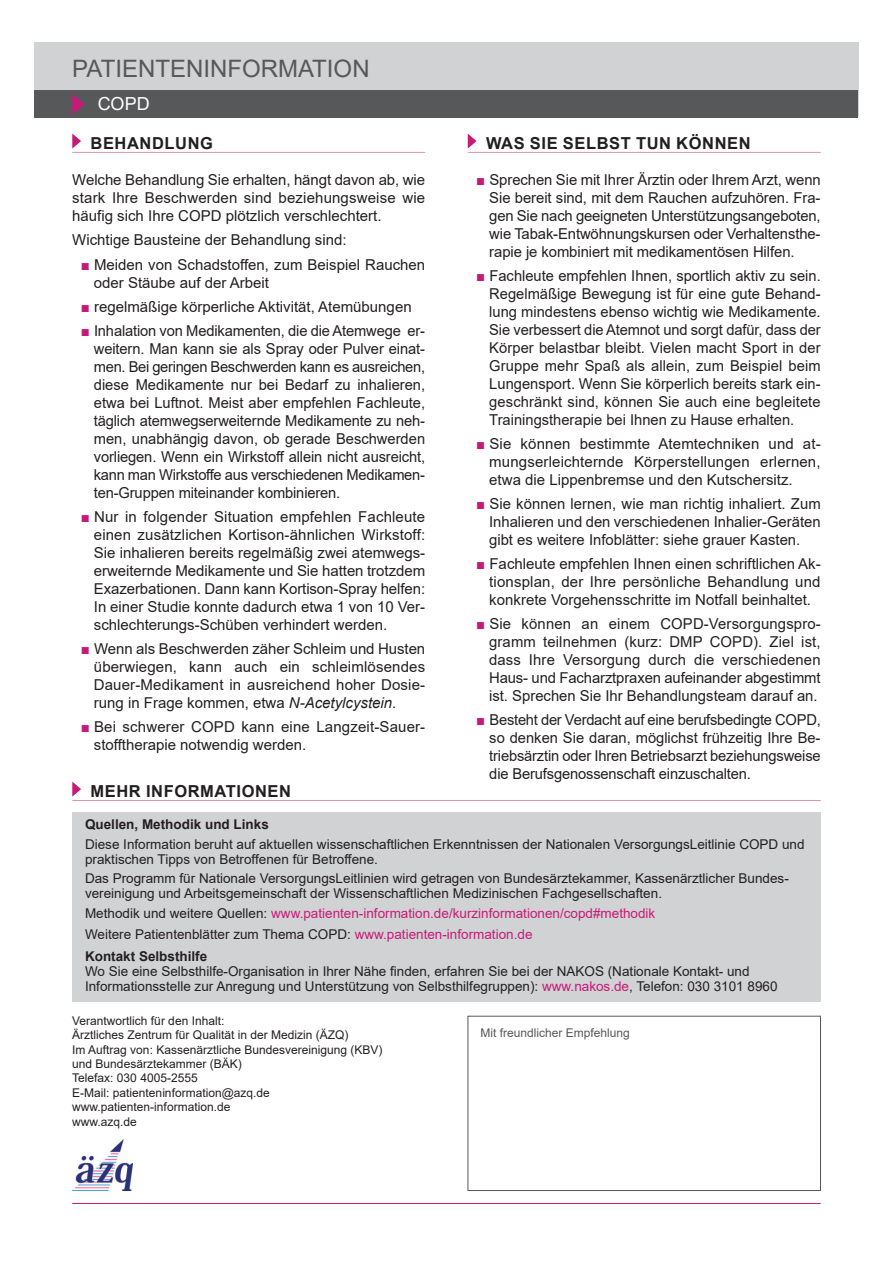
<style>
.page{position:relative;width:893px;height:1263px;background:#fff}
.page>*{position:absolute;margin:0;border:0;box-sizing:border-box;transform-origin:0 0}
.t1{font:24px "Arial";color:#57585a}
.t2{font:18px "Arial";color:#fff}
.t3{font:700 16.5px "Arial";letter-spacing:.035em;color:#231f20}
.t4{font:15px/18px "Arial";color:#231f20;text-align:justify}
.t5{font:13.5px/15px "Arial";color:#231f20}
.t6{font:13.5px/21px "Arial";color:#c71a78}
.t7{font:700 13.5px "Arial";color:#231f20}
.t8{font:12px/14.4px "Arial";color:#231f20}
.t9{font:12px "Arial";color:#57585a}
.s1{color:#c71a78}
.s2{font-style:italic}
.s3{color:#231f20}
</style>
<div class="page">
<div style="left:72px;top:812px;width:749px;height:190px;background:#d1d2d4"></div>
<hr style="left:72px;top:1203px;width:749px;height:1px;background:#c71a78">
<div style="left:34px;top:43px;width:825px;height:74px;background:#d1d2d4"></div>
<div style="left:34px;top:90px;width:824px;height:28px;background:#57585a"></div>
<hr style="left:72px;top:152px;width:353px;height:1px;background:#dd93b0">
<svg style="left:72px;top:134px;width:9px;height:15px"></svg>
<hr style="left:468px;top:152px;width:353px;height:1px;background:#dd93b0">
<svg style="left:468px;top:134px;width:9px;height:15px"></svg>
<hr style="left:72px;top:800px;width:749px;height:1px;background:#dd93b0">
<svg style="left:72px;top:782px;width:9px;height:15px"></svg>
<div style="left:468px;top:1016px;width:353px;height:175px;border:1px solid #57585a"></div>
<svg style="left:72px;top:94px;width:13px;height:20px"></svg>
<img style="left:73px;top:1139px;width:59px;height:51px">
<h1 class="t1" style="left:72px;top:55px;width:299px">PATIENTENINFORMATION</h1>
<p class="t2" style="left:98px;top:93px;width:54px">COPD</p>
<p class="t3" style="left:91px;top:134px;width:124px">BEHANDLUNG</p>
<p class="t4" style="left:72px;top:170px;width:354px">Welche Behandlung Sie erhalten, hängt davon ab, wie stark Ihre Beschwerden sind beziehungsweise wie häufig sich Ihre COPD plötzlich verschlechtert.</p>
<p class="t4" style="left:72px;top:230px;width:276px">Wichtige Bausteine der Behandlung sind:</p>
<p class="t4" style="left:94px;top:256px;width:333px;text-indent:-13px"><span class="s1">■</span> Meiden von Schadstoffen, zum Beispiel Rauchen oder Stäube auf der Arbeit</p>
<p class="t4" style="left:81px;top:298px;width:332px"><span class="s1">■</span> regelmäßige körperliche Aktivität, Atemübungen</p>
<p class="t4" style="left:94px;top:322px;width:333px;text-indent:-13px"><span class="s1">■</span> Inhalation von Medikamenten, die die Atemwege er&shy;weitern. Man kann sie als Spray oder Pulver einat&shy;men. Bei geringen Beschwerden kann es ausreichen, diese Medikamente nur bei Bedarf zu inhalieren, etwa bei Luftnot. Meist aber empfehlen Fachleute, täglich atemwegserweiternde Medikamente zu neh&shy;men, unabhängig davon, ob gerade Beschwerden vorliegen. Wenn ein Wirkstoff allein nicht ausreicht, kann man Wirkstoffe aus verschiedenen Medikamen&shy;ten-Gruppen miteinander kombinieren.</p>
<p class="t4" style="left:94px;top:508px;width:333px;text-indent:-13px"><span class="s1">■</span> Nur in folgender Situation empfehlen Fachleute einen zusätzlichen Kortison-ähnlichen Wirkstoff:<br>Sie inhalieren bereits regelmäßig zwei atemwegs&shy;erweiternde Medikamente und Sie hatten trotzdem Exazerbationen. Dann kann Kortison-Spray helfen:<br>In einer Studie konnte dadurch etwa 1 von 10 Ver&shy;schlechterungs-Schüben verhindert werden.</p>
<p class="t4" style="left:94px;top:640px;width:333px;text-indent:-13px"><span class="s1">■</span> Wenn als Beschwerden zäher Schleim und Husten überwiegen, kann auch ein schleimlösendes Dauer-Medikament in ausreichend hoher Dosie&shy;rung in Frage kommen, etwa <span class="s2">N-Acetylcystein</span>.</p>
<p class="t4" style="left:94px;top:718px;width:333px;text-indent:-13px"><span class="s1">■</span> Bei schwerer COPD kann eine Langzeit-Sauer&shy;stofftherapie notwendig werden.</p>
<p class="t3" style="left:486px;top:134px;width:266px">WAS SIE SELBST TUN KÖNNEN</p>
<p class="t4" style="left:489px;top:171px;width:333px;text-indent:-13px"><span class="s1">■</span> Sprechen Sie mit Ihrer Ärztin oder Ihrem Arzt, wenn Sie bereit sind, mit dem Rauchen aufzuhören. Fra&shy;gen Sie nach geeigneten Unterstützungsangeboten, wie Tabak-Entwöhnungskursen oder Verhaltensthe&shy;rapie je kombiniert mit medikamentösen Hilfen.</p>
<p class="t4" style="left:489px;top:267px;width:333px;text-indent:-13px"><span class="s1">■</span> Fachleute empfehlen Ihnen, sportlich aktiv zu sein.<br>Regelmäßige Bewegung ist für eine gute Behand&shy;lung mindestens ebenso wichtig wie Medikamente.<br>Sie verbessert die Atemnot und sorgt dafür, dass der Körper belastbar bleibt. Vielen macht Sport in der Gruppe mehr Spaß als allein, zum Beispiel beim Lungensport. Wenn Sie körperlich bereits stark ein&shy;geschränkt sind, können Sie auch eine begleitete Trainingstherapie bei Ihnen zu Hause erhalten.</p>
<p class="t4" style="left:489px;top:435px;width:333px;text-indent:-13px"><span class="s1">■</span> Sie können bestimmte Atemtechniken und at&shy;mungserleichternde Körperstellungen erlernen, etwa die Lippenbremse und den Kutschersitz.</p>
<p class="t4" style="left:489px;top:495px;width:333px;text-indent:-13px"><span class="s1">■</span> Sie können lernen, wie man richtig inhaliert. Zum Inhalieren und den verschiedenen Inhalier-Geräten gibt es weitere Infoblätter: siehe grauer Kasten.</p>
<p class="t4" style="left:489px;top:555px;width:333px;text-indent:-13px"><span class="s1">■</span> Fachleute empfehlen Ihnen einen schriftlichen Ak&shy;tionsplan, der Ihre persönliche Behandlung und konkrete Vorgehensschritte im Notfall beinhaltet.</p>
<p class="t4" style="left:489px;top:615px;width:333px;text-indent:-13px"><span class="s1">■</span> Sie können an einem COPD-Versorgungspro&shy;gramm teilnehmen (kurz: DMP COPD). Ziel ist, dass Ihre Versorgung durch die verschiedenen Haus- und Facharztpraxen aufeinander abgestimmt ist. Sprechen Sie Ihr Behandlungsteam darauf an.</p>
<p class="t4" style="left:489px;top:711px;width:333px;text-indent:-13px"><span class="s1">■</span> Besteht der Verdacht auf eine berufsbedingte COPD, so denken Sie daran, möglichst frühzeitig Ihre Be&shy;triebsärztin oder Ihren Betriebsarzt beziehungsweise die Berufsgenossenschaft einzuschalten.</p>
<p class="t3" style="left:91px;top:782px;width:202px">MEHR INFORMATIONEN</p>
<p class="t7" style="left:85px;top:817px;width:185px">Quellen, Methodik und Links</p>
<p class="t5" style="left:85px;top:836px;width:721px">Diese Information beruht auf aktuellen wissenschaftlichen Erkenntnissen der Nationalen VersorgungsLeitlinie COPD und praktischen Tipps von Betroffenen für Betroffene.</p>
<p class="t5" style="left:85px;top:871px;width:705px">Das Programm für Nationale VersorgungsLeitlinien wird getragen von Bundesärztekammer, Kassenärztlicher Bundes&shy;vereinigung und Arbeitsgemeinschaft der Wissenschaftlichen Medizinischen Fachgesellschaften.</p>
<p class="t6" style="left:85px;top:902px;width:572px"><span class="s3">Methodik und weitere Quellen:</span> www.patienten-information.de/kurzinformationen/copd#methodik<br><span class="s3">Weitere Patientenblätter zum Thema COPD:</span> www.patienten-information.de</p>
<p class="t7" style="left:85px;top:949px;width:124px">Kontakt Selbsthilfe</p>
<p class="t5" style="left:85px;top:964px;width:694px">Wo Sie eine Selbsthilfe-Organisation in Ihrer Nähe finden, erfahren Sie bei der NAKOS (Nationale Kontakt- und<br>Informationsstelle zur Anregung und Unterstützung von Selbsthilfegruppen): <span class="s1">www.nakos.de</span>, Telefon: 030 3101 8960</p>
<p class="t8" style="left:72px;top:1013px;width:312px">Verantwortlich für den Inhalt:<br>Ärztliches Zentrum für Qualität in der Medizin (ÄZQ)<br>Im Auftrag von: Kassenärztliche Bundesvereinigung (KBV) und Bundesärztekammer (BÄK)<br>Telefax: 030 4005-2555<br>E-Mail: patienteninformation@azq.de www.patienten-information.de<br>www.azq.de</p>
<p class="t9" style="left:480px;top:1026px;width:151px">Mit freundlicher Empfehlung</p>
</div>
